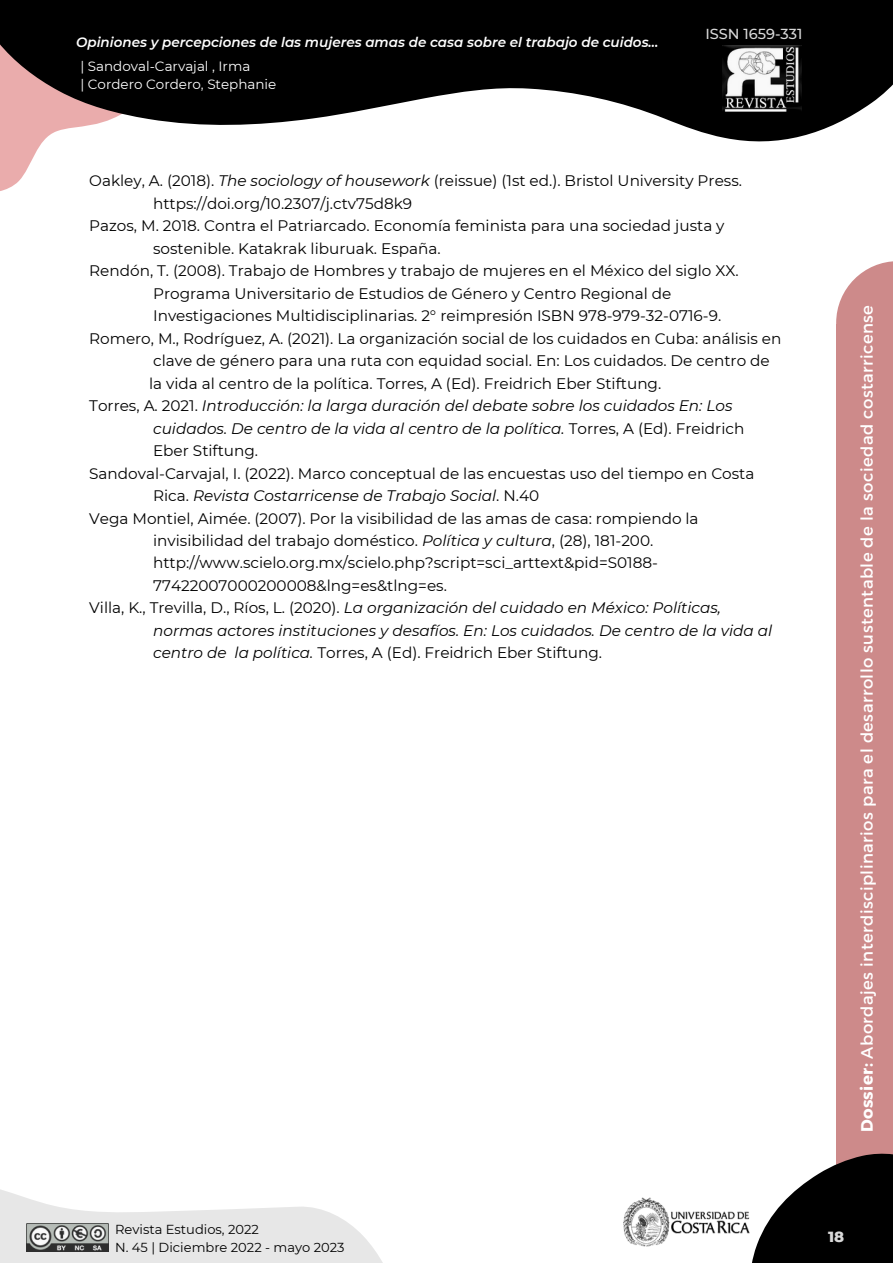
<style>
.page{position:relative;width:893px;height:1264px;background:#fff}
.page>*{position:absolute;margin:0;border:0;box-sizing:border-box;transform-origin:0 0}
.t1{font:16.5px "Montserrat";letter-spacing:.025em;color:#fff}
.t2{font:15.3px "Montserrat";color:#000}
.t3{font:italic 15.3px "Montserrat";color:#000}
.t4{font:800 15px "Montserrat";color:#d9d9d9}
.t5{font:500 14.55px "Montserrat";color:#d9d9d9}
.t6{font:italic 600 13.5px "Montserrat";color:#fff}
.t7{font:13.5px/18px "Montserrat";color:#fff}
.t8{font:13.05px/17.4px "Montserrat";color:#000}
.s1{font-style:italic}
.s2{font-style:normal}
.s3{font-weight:700}
</style>
<div class="page">
<svg style="left:0;top:0;width:892px;height:191px;fill:#000"></svg>
<div style="left:836px;top:324px;width:56px;height:903px;background:#cd8a8a"></div>
<svg style="left:836px;top:261px;width:56px;height:63px"></svg>
<svg style="left:752px;top:1153px;width:140px;height:109px;fill:#000"></svg>
<svg style="left:0;top:1189px;width:382px;height:73px;fill:#e7e7e7"></svg>
<img style="left:722px;top:45px;width:79px;height:71px">
<img style="left:623px;top:1197px;width:127px;height:50px">
<img style="left:27px;top:1223px;width:82px;height:28px">
<p class="t6" style="left:76px;top:34px;width:584px">Opiniones y percepciones de las mujeres amas de casa sobre el trabajo de cuidos...</p>
<p class="t7" style="left:80px;top:57px;width:197px">| Sandoval-Carvajal , Irma<br>| Cordero Cordero, Stephanie</p>
<p class="t5" style="left:705px;top:25px;width:99px">ISSN 1659-331</p>
<p class="t2" style="left:89px;top:171px;width:654px">Oakley, A. (2018). <span class="s1">The sociology of housework</span> (reissue) (1st ed.). Bristol University Press.</p>
<p class="t2" style="left:153px;top:194px;width:260px">https://doi.org/10.2307/j.ctv75d8k9</p>
<p class="t2" style="left:89px;top:216px;width:636px">Pazos, M. 2018. Contra el Patriarcado. Economía feminista para una sociedad justa y</p>
<p class="t2" style="left:153px;top:239px;width:289px">sostenible. Katakrak liburuak. España.</p>
<p class="t2" style="left:89px;top:261px;width:650px">Rendón, T. (2008). Trabajo de Hombres y trabajo de mujeres en el México del siglo XX.</p>
<p class="t2" style="left:153px;top:284px;width:520px">Programa Universitario de Estudios de Género y Centro Regional de</p>
<p class="t2" style="left:153px;top:306px;width:569px">Investigaciones Multidisciplinarias. 2° reimpresión ISBN 978-979-32-0716-9.</p>
<p class="t2" style="left:89px;top:329px;width:693px">Romero, M., Rodríguez, A. (2021). La organización social de los cuidados en Cuba: análisis en</p>
<p class="t2" style="left:153px;top:351px;width:618px">clave de género para una ruta con equidad social. En: Los cuidados. De centro de</p>
<p class="t2" style="left:149px;top:374px;width:513px">la vida al centro de la política. Torres, A (Ed). Freidrich Eber Stiftung.</p>
<p class="t3" style="left:89px;top:396px;width:644px"><span class="s2">Torres, A. 2021.</span> Introducción: la larga duración del debate sobre los cuidados En: Los</p>
<p class="t3" style="left:153px;top:419px;width:592px">cuidados. De centro de la vida al centro de la política. <span class="s2">Torres, A (Ed). Freidrich</span></p>
<p class="t2" style="left:153px;top:441px;width:107px">Eber Stiftung.</p>
<p class="t2" style="left:89px;top:463px;width:666px">Sandoval-Carvajal, I. (2022). Marco conceptual de las encuestas uso del tiempo en Costa</p>
<p class="t3" style="left:153px;top:486px;width:387px"><span class="s2">Rica.</span> Revista Costarricense de Trabajo Social<span class="s2">. N.40</span></p>
<p class="t2" style="left:89px;top:508px;width:611px">Vega Montiel, Aimée. (2007). Por la visibilidad de las amas de casa: rompiendo la</p>
<p class="t2" style="left:153px;top:531px;width:501px">invisibilidad del trabajo doméstico. <span class="s1">Política y cultura</span>, (28), 181-200.</p>
<p class="t2" style="left:153px;top:553px;width:506px">http://www.scielo.org.mx/scielo.php?script=sci_arttext&amp;pid=S0188-</p>
<p class="t2" style="left:153px;top:576px;width:295px">77422007000200008&amp;lng=es&amp;tlng=es.</p>
<p class="t3" style="left:89px;top:598px;width:633px"><span class="s2">Villa, K., Trevilla, D., Ríos, L. (2020).</span> La organización del cuidado en México: Políticas,</p>
<p class="t3" style="left:153px;top:621px;width:620px">normas actores instituciones y desafíos. En: Los cuidados. De centro de la vida al</p>
<p class="t2" style="left:153px;top:643px;width:450px"><span class="s1">centro de la política.</span> Torres, A (Ed). Freidrich Eber Stiftung.</p>
<p class="t1" style="left:856px;top:1132px;width:829px;rotate:-90deg"><span class="s3">Dossier:</span> Abordajes interdisciplinarios para el desarrollo sustentable de la sociedad costarricense</p>
<p class="t8" style="left:115px;top:1220px;width:231px">Revista Estudios, 2022<br>N. 45 | Diciembre 2022 - mayo 2023</p>
<p class="t4" style="left:828px;top:1227px;width:18px">18</p>
</div>
